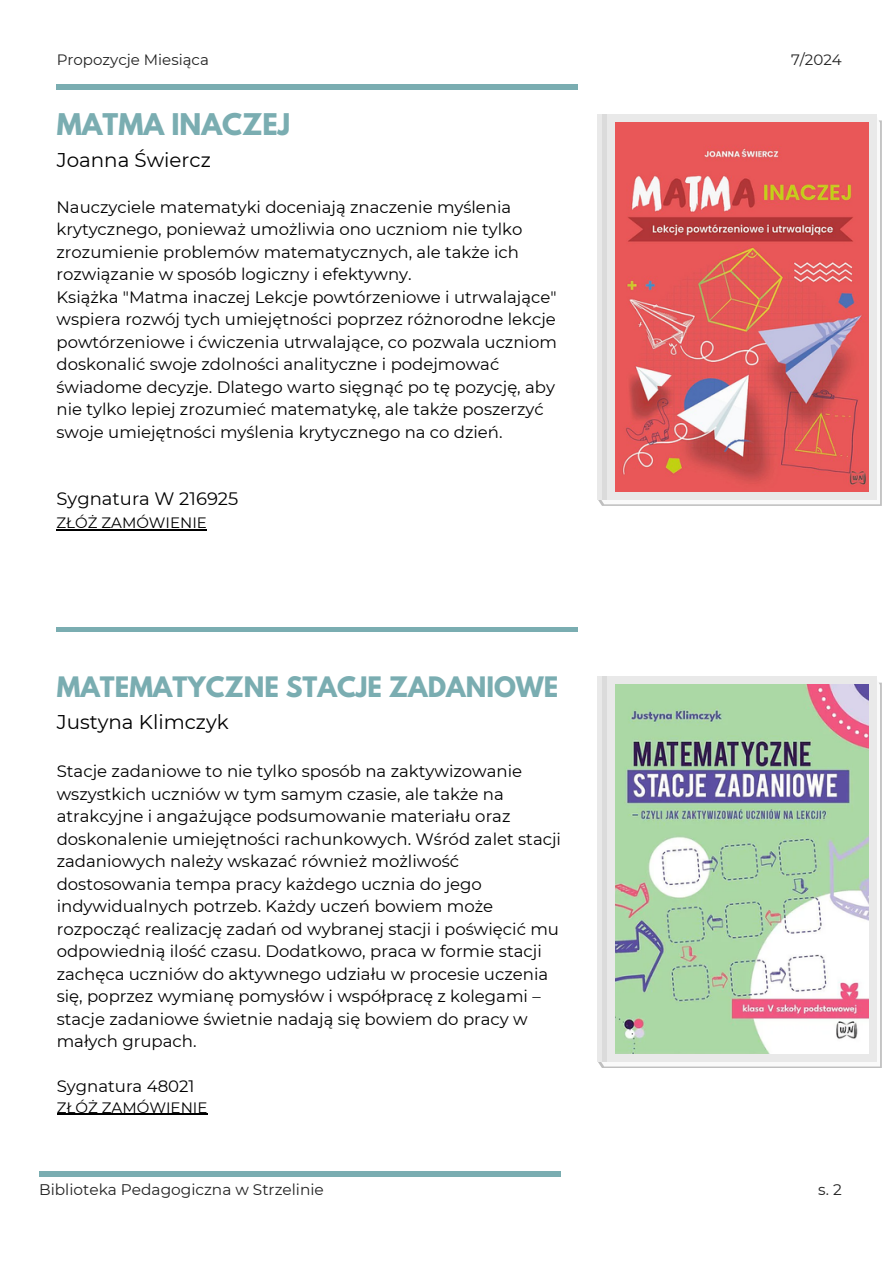
<style>
.page{position:relative;width:894px;height:1264px;background:#fff}
.page>*{position:absolute;margin:0;border:0;box-sizing:border-box;transform-origin:0 0}
.t1{font:700 26.4px "League Spartan";color:#7aadb1}
.t2{font:700 24.9px "League Spartan";color:#7aadb1}
.t3{font:19.8px "Montserrat";color:#000}
.t4{font:18px "Montserrat";color:#000}
.t5{font:16.5px/22.5px "Montserrat";color:#000}
.t6{font:15.3px "Montserrat";color:#222}
.t7{font:15px "Montserrat";color:#000}
.t8{font:15px "Montserrat";color:#222}
</style>
<div class="page">
<hr style="left:56px;top:627px;width:521px;height:4px;background:#7aadb1">
<div style="left:39px;top:1171px;width:521px;height:5px;background:#7aadb1"></div>
<div style="left:57px;top:84px;width:520px;height:5px;background:#7aadb1"></div>
<div style="left:596px;top:114px;width:280px;height:385px;background:#e9e9e9"></div>
<img style="left:615px;top:122px;width:252px;height:369px">
<hr style="left:602px;top:114px;width:4px;height:385px;background:#dbdbdb">
<hr style="left:56px;top:529px;width:151px;height:1px;background:#000">
<div style="left:596px;top:676px;width:280px;height:385px;background:#e9e9e9"></div>
<img style="left:615px;top:684px;width:252px;height:369px">
<hr style="left:602px;top:676px;width:4px;height:385px;background:#dbdbdb">
<hr style="left:57px;top:1113px;width:150px;height:1px;background:#000">
<p class="t8" style="left:57px;top:51px;width:154px">Propozycje Miesiąca</p>
<p class="t8" style="left:790px;top:51px;width:52px">7/2024</p>
<h2 class="t1" style="left:57px;top:111px;width:235px">MATMA INACZEJ</h2>
<p class="t3" style="left:57px;top:148px;width:155px">Joanna Świercz</p>
<p class="t5" style="left:56px;top:195px;width:467px">Nauczyciele matematyki doceniają znaczenie myślenia krytycznego, ponieważ umożliwia ono uczniom nie tylko zrozumienie problemów matematycznych, ale także ich rozwiązanie w sposób logiczny i efektywny.</p>
<h2 class="t5" style="left:56px;top:285px;width:501px">Książka "Matma inaczej Lekcje powtórzeniowe i utrwalające" wspiera rozwój tych umiejętności poprzez różnorodne lekcje powtórzeniowe i ćwiczenia utrwalające, co pozwala uczniom doskonalić swoje zdolności analityczne i podejmować świadome decyzje. Dlatego warto sięgnąć po tę pozycję, aby nie tylko lepiej zrozumieć matematykę, ale także poszerzyć swoje umiejętności myślenia krytycznego na co dzień.</h2>
<p class="t4" style="left:56px;top:488px;width:183px">Sygnatura W 216925</p>
<p class="t7" style="left:56px;top:513px;width:152px">ZŁÓŻ ZAMÓWIENIE</p>
<p class="t2" style="left:57px;top:675px;width:503px">MATEMATYCZNE STACJE ZADANIOWE</p>
<p class="t3" style="left:57px;top:710px;width:173px">Justyna Klimczyk</p>
<h2 class="t5" style="left:57px;top:760px;width:505px">Stacje zadaniowe to nie tylko sposób na zaktywizowanie wszystkich uczniów w tym samym czasie, ale także na atrakcyjne i angażujące podsumowanie materiału oraz doskonalenie umiejętności rachunkowych. Wśród zalet stacji zadaniowych należy wskazać również możliwość dostosowania tempa pracy każdego ucznia do jego indywidualnych potrzeb. Każdy uczeń bowiem może rozpocząć realizację zadań od wybranej stacji i poświęcić mu odpowiednią ilość czasu. Dodatkowo, praca w formie stacji zachęca uczniów do aktywnego udziału w procesie uczenia się, poprzez wymianę pomysłów i współpracę z kolegami – stacje zadaniowe świetnie nadają się bowiem do pracy w małych grupach.</h2>
<p class="t5" style="left:57px;top:1075px;width:139px">Sygnatura 48021</p>
<p class="t7" style="left:57px;top:1098px;width:152px">ZŁÓŻ ZAMÓWIENIE</p>
<p class="t6" style="left:39px;top:1180px;width:286px">Biblioteka Pedagogiczna w Strzelinie</p>
<p class="t6" style="left:818px;top:1180px;width:25px">s. 2</p>
</div>
